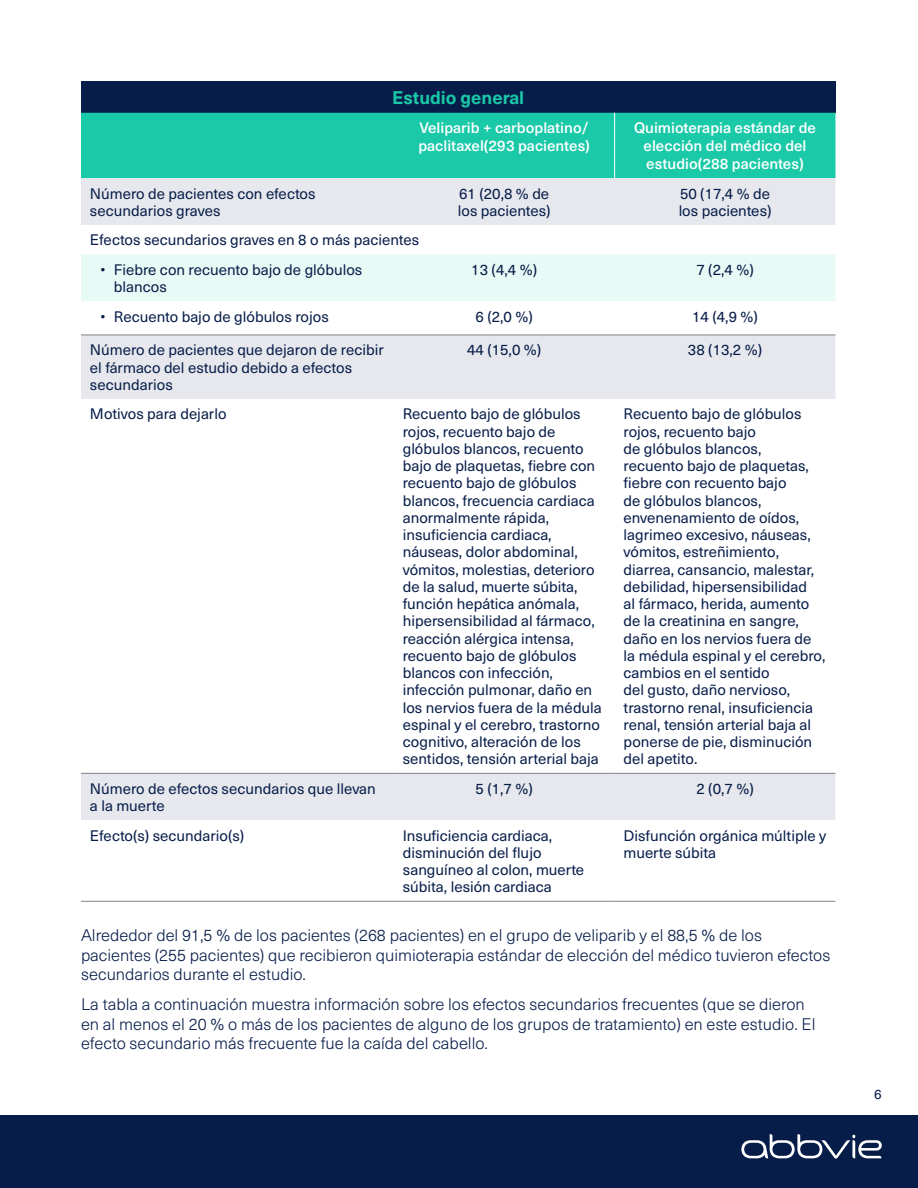
<style>
.page{position:relative;width:918px;height:1188px;background:#fff}
.page>*{position:absolute;margin:0;border:0;box-sizing:border-box;transform-origin:0 0}
.t1{font:700 18px "Neue Haas Unica Pro";color:#1ac9a8}
.t2{font:300 16.5px/19.5px "Neue Haas Unica Pro";color:#071d49}
.t3{font:15px/17.2px "Neue Haas Unica Pro";color:#071d49}
.t4{font:500 15px/18px "Neue Haas Unica Pro";color:#fff}
.t5{font:13.5px "Neue Haas Unica Pro";color:#071d49}
</style>
<div class="page">
<div style="left:0;top:1115px;width:918px;height:73px;background:#071d49"></div>
<div style="left:81px;top:81px;width:755px;height:32px;background:#071d49"></div>
<div style="left:81px;top:113px;width:755px;height:65px;background:#1ac9a8"></div>
<div style="left:81px;top:178px;width:755px;height:47px;background:#e6e8ed"></div>
<svg style="left:81px;top:334px;width:755px;height:567px"></svg>
<div style="left:81px;top:254px;width:755px;height:47px;background:#e8faf6"></div>
<hr style="left:614px;top:113px;width:1px;height:65px;background:#fff">
<hr style="left:81px;top:773px;width:313px;height:1px;background:#808285">
<hr style="left:394px;top:773px;width:221px;height:1px;background:#808285">
<hr style="left:615px;top:773px;width:221px;height:1px;background:#808285">
<hr style="left:81px;top:901px;width:313px;height:1px;background:#808285">
<hr style="left:394px;top:901px;width:221px;height:1px;background:#808285">
<hr style="left:615px;top:901px;width:221px;height:1px;background:#808285">
<hr style="left:81px;top:335px;width:313px;height:1px;background:#808285">
<hr style="left:394px;top:335px;width:221px;height:1px;background:#808285">
<hr style="left:615px;top:335px;width:221px;height:1px;background:#808285">
<svg style="left:741px;top:1134px;width:141px;height:25px"></svg>
<p class="t1" style="left:392px;top:86px;width:134px">Estudio general</p>
<p class="t4" style="left:418px;top:119px;width:173px">Veliparib + carboplatino/ paclitaxel(293 pacientes)</p>
<p class="t4" style="left:634px;top:119px;width:183px;text-align:center">Quimioterapia estándar de elección del médico del estudio(288 pacientes)</p>
<p class="t3" style="left:90px;top:185px;width:227px">Número de pacientes con efectos secundarios graves</p>
<p class="t3" style="left:458px;top:185px;width:94px">61 (20,8 % de los pacientes)</p>
<p class="t3" style="left:679px;top:185px;width:94px">50 (17,4 % de los pacientes)</p>
<p class="t3" style="left:90px;top:232px;width:331px">Efectos secundarios graves en 8 o más pacientes</p>
<p class="t3" style="left:114px;top:261px;width:250px;text-indent:-14px">• Fiebre con recuento bajo de glóbulos blancos</p>
<p class="t3" style="left:471px;top:261px;width:67px">13 (4,4 %)</p>
<p class="t3" style="left:696px;top:261px;width:59px">7 (2,4 %)</p>
<p class="t3" style="left:100px;top:308px;width:230px">• Recuento bajo de glóbulos rojos</p>
<p class="t3" style="left:476px;top:308px;width:59px">6 (2,0 %)</p>
<p class="t3" style="left:692px;top:308px;width:67px">14 (4,9 %)</p>
<p class="t3" style="left:90px;top:342px;width:295px">Número de pacientes que dejaron de recibir el fármaco del estudio debido a efectos secundarios</p>
<p class="t3" style="left:467px;top:342px;width:76px">44 (15,0 %)</p>
<p class="t3" style="left:688px;top:342px;width:76px">38 (13,2 %)</p>
<p class="t3" style="left:90px;top:406px;width:138px">Motivos para dejarlo</p>
<p class="t3" style="left:403px;top:406px;width:201px">Recuento bajo de glóbulos rojos, recuento bajo de glóbulos blancos, recuento bajo de plaquetas, fiebre con recuento bajo de glóbulos blancos, frecuencia cardiaca anormalmente rápida, insuficiencia cardiaca, náuseas, dolor abdominal, vómitos, molestias, deterioro de la salud, muerte súbita, función hepática anómala, hipersensibilidad al fármaco, reacción alérgica intensa, recuento bajo de glóbulos blancos con infección, infección pulmonar, daño en los nervios fuera de la médula espinal y el cerebro, trastorno cognitivo, alteración de los sentidos, tensión arterial baja</p>
<p class="t3" style="left:624px;top:406px;width:203px">Recuento bajo de glóbulos rojos, recuento bajo<br>de glóbulos blancos,<br>recuento bajo de plaquetas, fiebre con recuento bajo<br>de glóbulos blancos, envenenamiento de oídos, lagrimeo excesivo, náuseas, vómitos, estreñimiento, diarrea, cansancio, malestar, debilidad, hipersensibilidad<br>al fármaco, herida, aumento de la creatinina en sangre, daño en los nervios fuera de la médula espinal y el cerebro, cambios en el sentido<br>del gusto, daño nervioso, trastorno renal, insuficiencia renal, tensión arterial baja al ponerse de pie, disminución del apetito.</p>
<p class="t3" style="left:90px;top:780px;width:287px">Número de efectos secundarios que llevan a la muerte</p>
<p class="t3" style="left:476px;top:780px;width:59px">5 (1,7 %)</p>
<p class="t3" style="left:696px;top:780px;width:59px">2 (0,7 %)</p>
<p class="t3" style="left:90px;top:827px;width:156px">Efecto(s) secundario(s)</p>
<p class="t3" style="left:403px;top:827px;width:183px">Insuficiencia cardiaca, disminución del flujo sanguíneo al colon, muerte súbita, lesión cardiaca</p>
<p class="t3" style="left:624px;top:827px;width:204px">Disfunción orgánica múltiple y muerte súbita</p>
<p class="t2" style="left:81px;top:926px;width:751px">Alrededor del 91,5 % de los pacientes (268 pacientes) en el grupo de veliparib y el 88,5 % de los pacientes (255 pacientes) que recibieron quimioterapia estándar de elección del médico tuvieron efectos secundarios durante el estudio.</p>
<p class="t2" style="left:81px;top:995px;width:736px">La tabla a continuación muestra información sobre los efectos secundarios frecuentes (que se dieron en al menos el 20 % o más de los pacientes de alguno de los grupos de tratamiento) en este estudio. El efecto secundario más frecuente fue la caída del cabello.</p>
<p class="t5" style="left:874px;top:1086px;width:9px">6</p>
</div>
